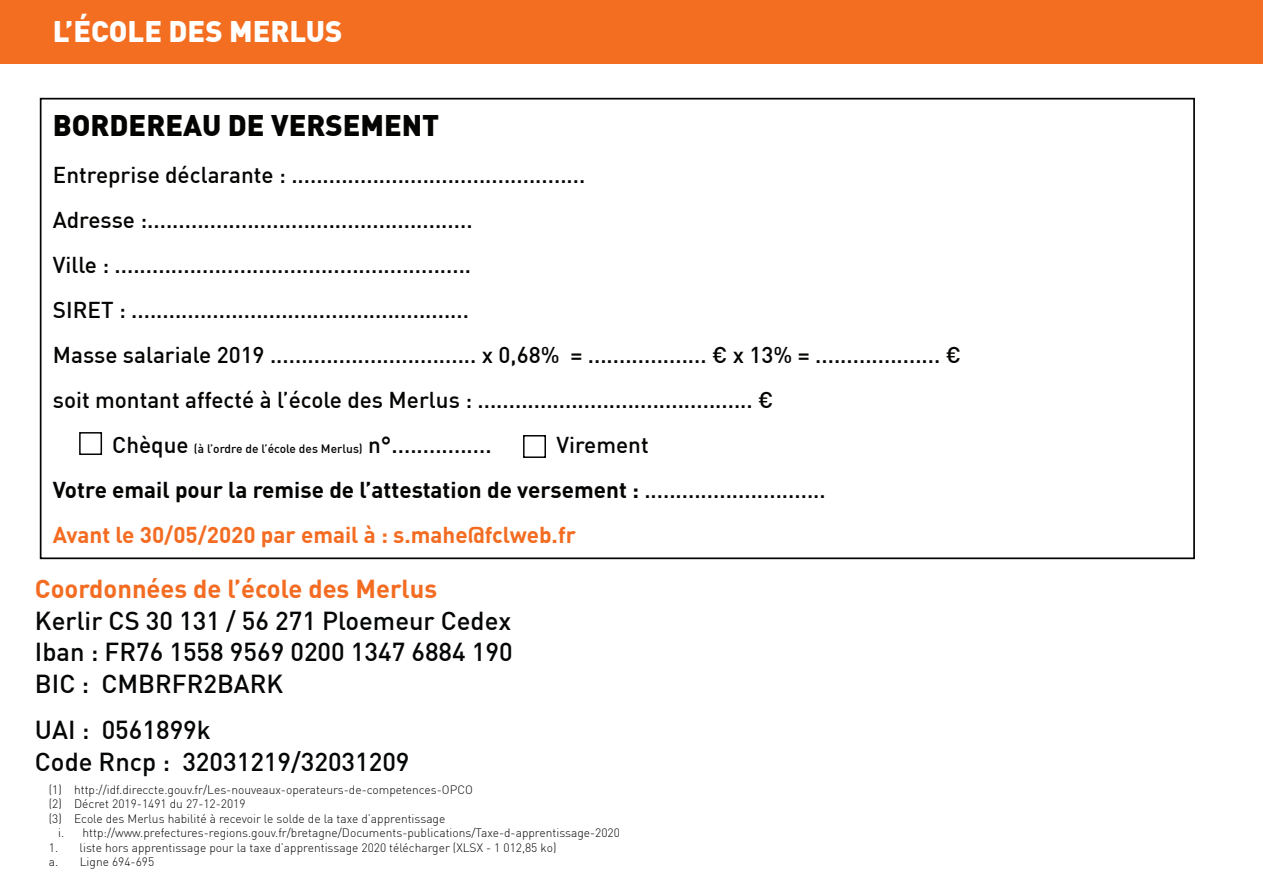
<style>
.page{position:relative;width:1263px;height:893px;background:#fff}
.page>*{position:absolute;margin:0;border:0;box-sizing:border-box;transform-origin:0 0}
.t1{font:900 29.25px "DIN Pro";color:#040503}
.t2{font:900 29.25px "DIN Pro";color:#fff}
.t3{font:500 25.5px/31.5px "DIN Pro";color:#050606;text-align:justify}
.t4{font:700 25.5px "DIN Pro";color:#f36c21}
.t5{font:500 22.5px/45px "DIN Pro";color:#040503}
.t6{font:700 22.5px/45px "DIN Pro";color:#040503}
.t7{font:300 12px/14.4px "DIN Pro";color:#050606}
.t8{font:500 12px "DIN Pro";color:#040503}
.s1{font-size:22.5px}
.s2{font-weight:500}
.s3{color:#f36c21}
</style>
<div class="page">
<div style="left:0;top:0;width:1263px;height:64px;background:#f36e21"></div>
<div style="left:79px;top:432px;width:23px;height:23px;border:2px solid #040503"></div>
<div style="left:523px;top:435px;width:23px;height:23px;border:2px solid #040503"></div>
<h1 class="t2" style="left:53px;top:12px;width:291px">L’ÉCOLE DES MERLUS</h1>
<h1 class="t1" style="left:53px;top:105px;width:388px">BORDEREAU DE VERSEMENT</h1>
<p class="t5" style="left:53px;top:152px;width:910px">Entreprise déclarante : ...............................................<br>Adresse :....................................................<br>Ville : .........................................................<br>SIRET : ......................................................<br>Masse salariale 2019 ................................. x 0,68% = ................... € x 13% = .................... € soit montant affecté à l’école des Merlus : ............................................ €</p>
<p class="t8" style="left:112px;top:441px;width:381px"><span class="s1">Chèque</span> (à l’ordre de l’école des Merlus) <span class="s1">n°................</span></p>
<p class="t6" style="left:53px;top:422px;width:774px;text-indent:504px"><span class="s2">Virement<br></span>Votre email pour la remise de l’attestation de versement : <span class="s2">.............................<br></span><span class="s3">Avant le 30/05/2020 par email à : s.mahe@fclweb.fr</span></p>
<p class="t4" style="left:35px;top:572px;width:404px">Coordonnées de l’école des Merlus</p>
<p class="t3" style="left:35px;top:604px;width:479px">Kerlir CS 30 131 / 56 271 Ploemeur Cedex Iban : FR76 1558 9569 0200 1347 6884 190<br>BIC : CMBRFR2BARK</p>
<p class="t3" style="left:35px;top:714px;width:376px">UAI : 0561899k<br>Code Rncp : 32031219/32031209</p>
<p class="t7" style="left:49px;top:782px;width:425px">(1) http://idf.direccte.gouv.fr/Les-nouveaux-operateurs-de-competences-OPCO (2) Décret 2019-1491 du 27-12-2019<br>(3) Ecole des Merlus habilité à recevoir le solde de la taxe d’apprentissage</p>
<p class="t7" style="left:58px;top:825px;width:563px">i. http://www.prefectures-regions.gouv.fr/bretagne/Documents-publications/Taxe-d-apprentissage-2020</p>
<p class="t7" style="left:49px;top:840px;width:509px">1. liste hors apprentissage pour la taxe d’apprentissage 2020 télécharger (XLSX - 1 012,85 ko) a. Ligne 694-695</p>
</div>
